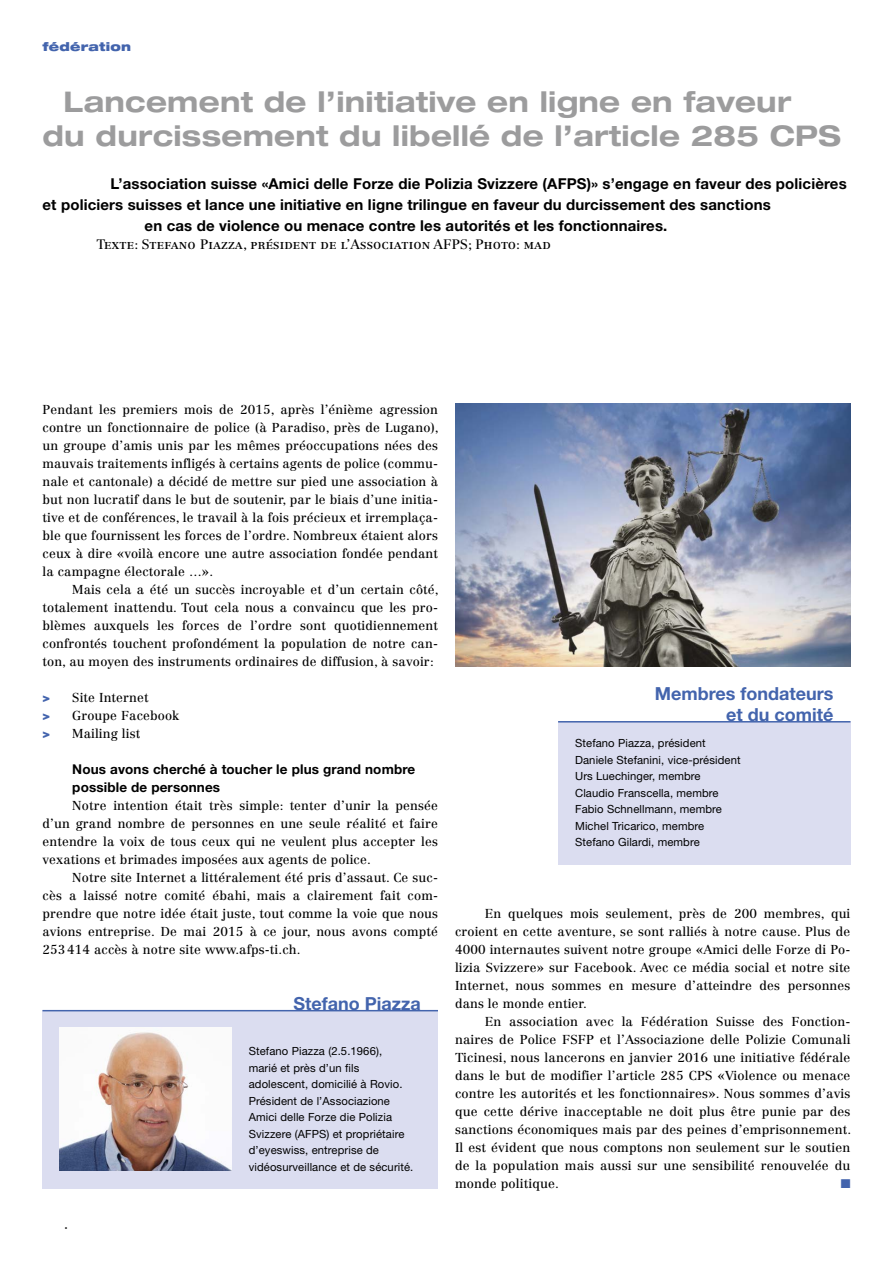
<style>
.page{position:relative;width:893px;height:1263px;background:#fff}
.page>*{position:absolute;margin:0;border:0;box-sizing:border-box;transform-origin:0 0}
.t1{font:700 expanded 28.5px/34.5px "Helvetica Neue LT Std";letter-spacing:.01em;color:#9c9c9d}
.t2{font:700 18px/21px "Helvetica Neue LT Std";color:#4364ad;text-align:right}
.t3{font:700 15px "Helvetica Neue LT Std";letter-spacing:.01em;color:#000}
.t4{font:700 13.5px/18px "Helvetica Neue LT Std";letter-spacing:.01em;color:#000}
.t5{font:13.5px "Centennial LT Std";letter-spacing:.01em;color:#000}
.t6{font:12.75px/18px "Centennial LT Std";letter-spacing:.01em;color:#000;text-align:justify}
.t7{font:12.75px "Zapf Dingbats ITC";color:#4364ad}
.t8{font:900 expanded 12px "Helvetica Neue LT Std";letter-spacing:.015em;color:#4364ad}
.t9{font:11.25px/16.5px "Helvetica Neue LT Std";letter-spacing:.01em;color:#000}
.t10{font:900 10.5px "Centennial LT Std";color:#000}
.s1{font-family:"Helvetica Neue LT Std";font-weight:900;color:#4364ad}
</style>
<div class="page">
<div style="left:43px;top:1010px;width:395px;height:178px;background:#dbddf0"></div>
<hr style="left:43px;top:1010px;width:395px;height:1px;background:#4364ad">
<img style="left:60px;top:1028px;width:172px;height:142px">
<div style="left:558px;top:721px;width:292px;height:143px;background:#dbddf0"></div>
<hr style="left:558px;top:721px;width:292px;height:1px;background:#4364ad">
<img style="left:455px;top:404px;width:395px;height:262px">
<p class="t8" style="left:43px;top:39px;width:90px">fédération</p>
<h1 class="t1" style="left:43px;top:84px;width:800px;text-indent:21px">Lancement de l’initiative en ligne en faveur<br>du durcissement du libellé de l’article 285 CPS</h1>
<p class="t3" style="left:111px;top:174px;width:738px">L’association suisse «Amici delle Forze die Polizia Svizzere (AFPS)» s’engage en faveur des policières</p>
<p class="t3" style="left:43px;top:195px;width:730px">et policiers suisses et lance une initiative en ligne trilingue en faveur du durcissement des sanctions</p>
<p class="t3" style="left:145px;top:216px;width:524px">en cas de violence ou menace contre les autorités et les fonctionnaires.</p>
<p class="t5" style="left:97px;top:236px;width:456px">Texte: Stefano Piazza, président de l’Association AFPS; Photo: mad</p>
<p class="t6" style="left:43px;top:401px;width:398px">Pendant les premiers mois de 2015, après l’énième agression contre un fonctionnaire de police (à Paradiso, près de Lugano), un groupe d’amis unis par les mêmes préoccupations nées des mauvais traitements infligés à certains agents de police (commu&shy;nale et cantonale) a décidé de mettre sur pied une association à but non lucratif dans le but de soutenir, par le biais d’une initia&shy;tive et de conférences, le travail à la fois précieux et irremplaça&shy;ble que fournissent les forces de l’ordre. Nombreux étaient alors ceux à dire «voilà encore une autre association fondée pendant la campagne électorale …».</p>
<p class="t6" style="left:43px;top:581px;width:398px;text-indent:30px">Mais cela a été un succès incroyable et d’un certain côté, totalement inattendu. Tout cela nous a convaincu que les pro&shy;blèmes auxquels les forces de l’ordre sont quotidiennement confrontés touchent profondément la population de notre can&shy;ton, au moyen des instruments ordinaires de diffusion, à savoir:</p>
<p class="t6" style="left:43px;top:689px;width:139px;text-align:left"><span class="s1">&gt;</span> Site Internet<br><span class="s1">&gt;</span> Groupe Facebook <span class="s1">&gt;</span> Mailing list</p>
<p class="t4" style="left:72px;top:760px;width:345px">Nous avons cherché à toucher le plus grand nombre possible de personnes</p>
<p class="t6" style="left:43px;top:797px;width:397px;text-indent:30px">Notre intention était très simple: tenter d’unir la pensée d’un grand nombre de personnes en une seule réalité et faire entendre la voix de tous ceux qui ne veulent plus accepter les vexations et brimades imposées aux agents de police.</p>
<p class="t6" style="left:43px;top:869px;width:397px;text-indent:30px">Notre site Internet a littéralement été pris d’assaut. Ce suc&shy;cès a laissé notre comité ébahi, mais a clairement fait com&shy;prendre que notre idée était juste, tout comme la voie que nous avions entreprise. De mai 2015 à ce jour, nous avons compté 253414 accès à notre site www.afps-ti.ch.</p>
<h2 class="t2" style="left:294px;top:992px;width:129px">Stefano Piazza</h2>
<p class="t10" style="left:64px;top:1220px;width:5px">·</p>
<p class="t9" style="left:249px;top:1043px;width:166px">Stefano Piazza (2.5.1966),<br>marié et près d’un fils adolescent, domicilié à Rovio.<br>Président de l’Associazione<br>Amici delle Forze die Polizia<br>Svizzere (AFPS) et propriétaire d’eyeswiss, entreprise de vidéosurveillance et de sécurité.</p>
<h2 class="t2" style="left:655px;top:683px;width:180px">Membres fondateurs et du comité</h2>
<p class="t9" style="left:575px;top:735px;width:167px">Stefano Piazza, président<br>Daniele Stefanini, vice-président<br>Urs Luechinger, membre<br>Claudio Franscella, membre<br>Fabio Schnellmann, membre<br>Michel Tricarico, membre<br>Stefano Gilardi, membre</p>
<p class="t6" style="left:455px;top:905px;width:397px;text-indent:30px">En quelques mois seulement, près de 200 membres, qui croient en cette aventure, se sont ralliés à notre cause. Plus de 4000 internautes suivent notre groupe «Amici delle Forze di Po&shy;lizia Svizzere» sur Facebook. Avec ce média social et notre site Internet, nous sommes en mesure d’atteindre des personnes dans le monde entier.</p>
<p class="t6" style="left:455px;top:1013px;width:398px;text-indent:30px">En association avec la Fédération Suisse des Fonction&shy;naires de Police FSFP et l’Associazione delle Polizie Comunali Ticinesi, nous lancerons en janvier 2016 une initiative fédérale dans le but de modifier l’article 285 CPS «Violence ou menace contre les autorités et les fonctionnaires». Nous sommes d’avis que cette dérive inacceptable ne doit plus être punie par des sanctions économiques mais par des peines d’emprisonnement.<br>Il est évident que nous comptons non seulement sur le soutien de la population mais aussi sur une sensibilité renouvelée du monde politique.</p>
<p class="t7" style="left:841px;top:1178px;width:11px">■</p>
</div>
